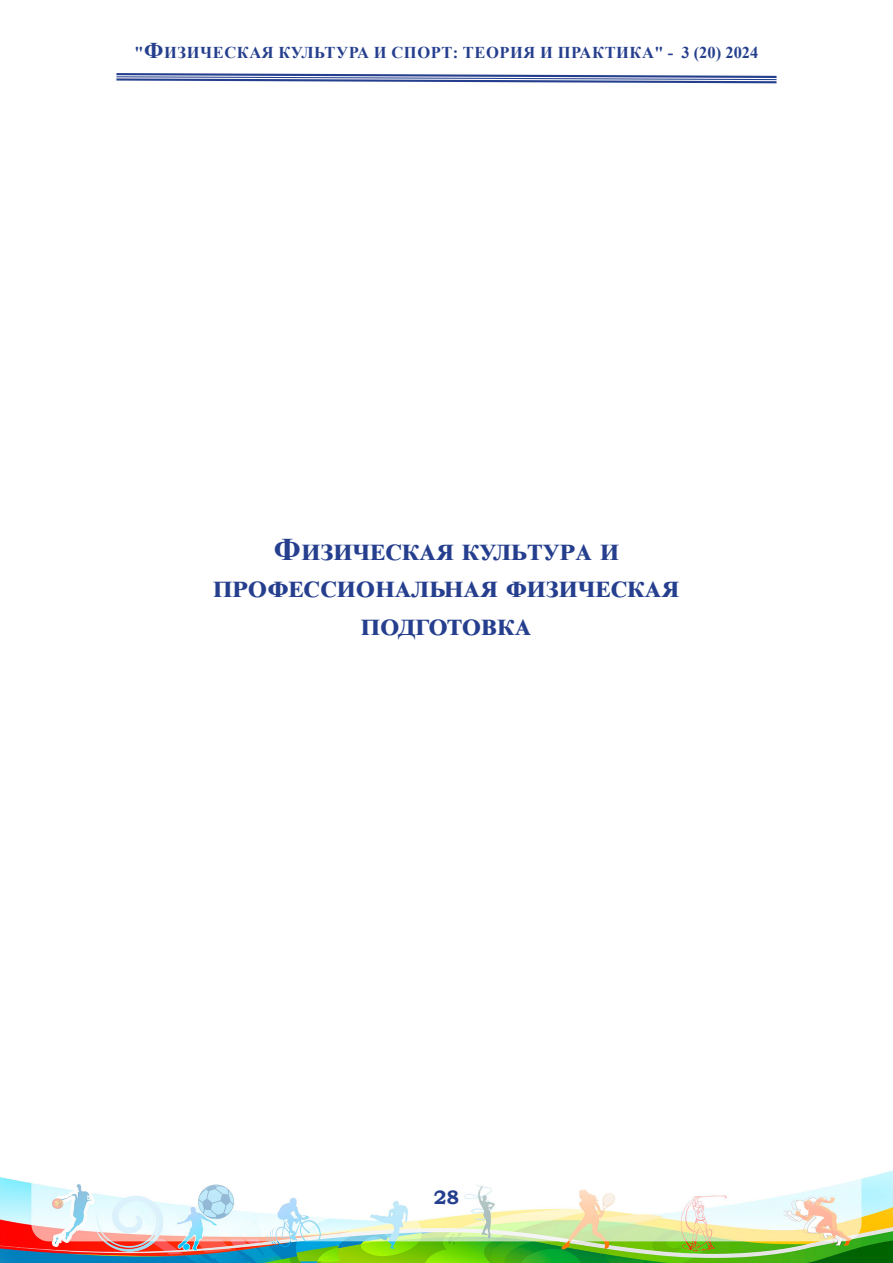
<style>
.page{position:relative;width:893px;height:1263px;background:#fff}
.page>*{position:absolute;margin:0;border:0;box-sizing:border-box;transform-origin:0 0}
.t1{font:700 31.5px "Times New Roman";letter-spacing:.03em;color:#253f8e}
.t2{font:700 19.5px "Bookman Old Style";color:#253f8e}
.t3{font:700 16.5px "Times New Roman";letter-spacing:.035em;color:#253f8e}
.s1{font-size:22.5px}
</style>
<div class="page">
<img style="left:0;top:1170px;width:893px;height:93px">
<svg style="left:116px;top:73px;width:661px;height:11px"></svg>
<p class="t3" style="left:134px;top:40px;width:625px">"<span class="s1">Ф</span>ИЗИЧЕСКАЯ КУЛЬТУРА И СПОРТ: ТЕОРИЯ И ПРАКТИКА" - 3 (20) 2024</p>
<p class="t1" style="left:274px;top:526px;width:346px">Физическая культура и</p>
<p class="t1" style="left:213px;top:564px;width:467px">профессиональная физическая</p>
<p class="t1" style="left:361px;top:602px;width:171px">подготовка</p>
<p class="t2" style="left:434px;top:1183px;width:27px">28</p>
</div>
